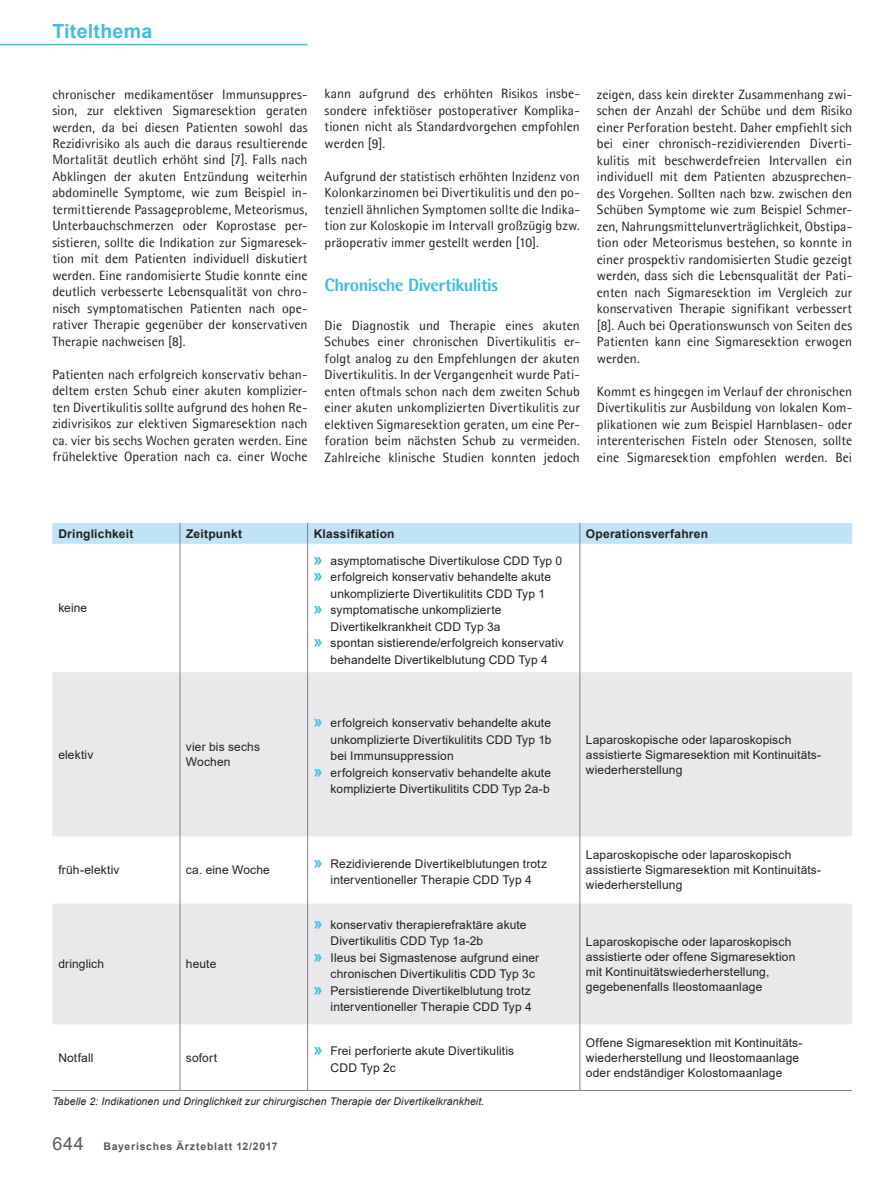
<style>
.page{position:relative;width:894px;height:1190px;background:#fff}
.page>*{position:absolute;margin:0;border:0;box-sizing:border-box;transform-origin:0 0}
.t1{font:700 19.5px "Arial";letter-spacing:.015em;color:#3ebde7}
.t2{font:800 18px "Agfa Rotis Semisans";letter-spacing:-.025em;color:#3ebde7}
.t3{font:13.5px/16.5px "Agfa Rotis Semisans";letter-spacing:.005em;color:#231f20;text-align:justify}
.t4{font:12px/15px "Arial";letter-spacing:.01em;color:#231f20}
.t5{font:700 12px "Arial";letter-spacing:.015em;color:#231f20}
.t6{font:italic 10.5px "Arial";letter-spacing:.01em;color:#231f20}
.t7{font:700 10.5px "Arial";letter-spacing:.07em;color:#58595b}
.s1{font-weight:700;font-size:16.5px;color:#3ebde7}
.s2{font-weight:400;font-size:18px}
</style>
<div class="page">
<hr style="left:0;top:44px;width:307px;height:1px;background:#3ebde7">
<svg style="left:52px;top:672px;width:800px;height:352px;fill:#e9e8ea"></svg>
<hr style="left:180px;top:544px;width:1px;height:128px;background:#807f83">
<hr style="left:307px;top:544px;width:1px;height:128px;background:#807f83">
<hr style="left:579px;top:544px;width:1px;height:128px;background:#807f83">
<hr style="left:180px;top:672px;width:1px;height:164px;background:#807f83">
<hr style="left:307px;top:672px;width:1px;height:164px;background:#807f83">
<hr style="left:579px;top:672px;width:1px;height:164px;background:#807f83">
<hr style="left:180px;top:836px;width:1px;height:68px;background:#807f83">
<hr style="left:307px;top:836px;width:1px;height:68px;background:#807f83">
<hr style="left:579px;top:836px;width:1px;height:68px;background:#807f83">
<hr style="left:180px;top:904px;width:1px;height:120px;background:#807f83">
<hr style="left:180px;top:1024px;width:1px;height:66px;background:#807f83">
<div style="left:52px;top:523px;width:800px;height:21px;background:#c0e3f5"></div>
<hr style="left:307px;top:904px;width:1px;height:120px;background:#807f83">
<hr style="left:307px;top:1024px;width:1px;height:66px;background:#807f83">
<hr style="left:579px;top:904px;width:1px;height:120px;background:#807f83">
<hr style="left:579px;top:1024px;width:1px;height:66px;background:#807f83">
<hr style="left:52px;top:1090px;width:800px;height:1px;background:#807f83">
<h1 class="t1" style="left:52px;top:20px;width:101px">Titelthema</h1>
<p class="t3" style="left:52px;top:86px;width:257px">chronischer medikamentöser Immunsuppres&shy;sion, zur elektiven Sigmaresektion geraten werden, da bei diesen Patienten sowohl das Rezidivrisiko als auch die daraus resultierende Mortalität deutlich erhöht sind [7]. Falls nach Abklingen der akuten Entzündung weiterhin abdominelle Symptome, wie zum Beispiel in&shy;termittierende Passageprobleme, Meteorismus, Unterbauchschmerzen oder Koprostase per&shy;sistieren, sollte die Indikation zur Sigmaresek&shy;tion mit dem Patienten individuell diskutiert werden. Eine randomisierte Studie konnte eine deutlich verbesserte Lebensqualität von chro&shy;nisch symptomatischen Patienten nach ope&shy;rativer Therapie gegenüber der konservativen Therapie nachweisen [8].</p>
<p class="t3" style="left:52px;top:366px;width:257px">Patienten nach erfolgreich konservativ behan&shy;deltem ersten Schub einer akuten komplizier&shy;ten Divertikulitis sollte aufgrund des hohen Re&shy;zidivrisikos zur elektiven Sigmaresektion nach ca. vier bis sechs Wochen geraten werden. Eine frühelektive Operation nach ca. einer Woche</p>
<p class="t3" style="left:324px;top:86px;width:257px">kann aufgrund des erhöhten Risikos insbe&shy;sondere infektiöser postoperativer Komplika&shy;tionen nicht als Standardvorgehen empfohlen werden [9].</p>
<p class="t3" style="left:324px;top:168px;width:257px">Aufgrund der statistisch erhöhten Inzidenz von Kolonkarzinomen bei Divertikulitis und den po&shy;tenziell ähnlichen Symptomen sollte die Indika&shy;tion zur Koloskopie im Intervall großzügig bzw. präoperativ immer gestellt werden [10].</p>
<h2 class="t2" style="left:324px;top:273px;width:175px">Chronische Divertikulitis</h2>
<p class="t3" style="left:324px;top:317px;width:257px">Die Diagnostik und Therapie eines akuten Schubes einer chronischen Divertikulitis er&shy;folgt analog zu den Empfehlungen der akuten Divertikulitis. In der Vergangenheit wurde Pati&shy;enten oftmals schon nach dem zweiten Schub einer akuten unkomplizierten Divertikulitis zur elektiven Sigmaresektion geraten, um eine Per&shy;foration beim nächsten Schub zu vermeiden.<br>Zahlreiche klinische Studien konnten jedoch</p>
<p class="t3" style="left:597px;top:86px;width:257px">zeigen, dass kein direkter Zusammenhang zwi&shy;schen der Anzahl der Schübe und dem Risiko einer Perforation besteht. Daher empfiehlt sich bei einer chronisch-rezidivierenden Diverti&shy;kulitis mit beschwerdefreien Intervallen ein individuell mit dem Patienten abzusprechen&shy;des Vorgehen. Sollten nach bzw. zwischen den Schüben Symptome wie zum Beispiel Schmer&shy;zen, Nahrungsmittelunverträglichkeit, Obstipa&shy;tion oder Meteorismus bestehen, so konnte in einer prospektiv randomisierten Studie gezeigt werden, dass sich die Lebensqualität der Pati&shy;enten nach Sigmaresektion im Vergleich zur konservativen Therapie signifikant verbessert [8]. Auch bei Operationswunsch von Seiten des Patienten kann eine Sigmaresektion erwogen werden.</p>
<p class="t3" style="left:597px;top:383px;width:257px">Kommt es hingegen im Verlauf der chronischen Divertikulitis zur Ausbildung von lokalen Kom&shy;plikationen wie zum Beispiel Harnblasen- oder interenterischen Fisteln oder Stenosen, sollte eine Sigmaresektion empfohlen werden. Bei</p>
<p class="t5" style="left:58px;top:527px;width:77px">Dringlichkeit</p>
<p class="t5" style="left:186px;top:527px;width:58px">Zeitpunkt</p>
<p class="t5" style="left:314px;top:527px;width:82px">Klassifikation</p>
<p class="t5" style="left:586px;top:527px;width:124px">Operationsverfahren</p>
<p class="t4" style="left:58px;top:601px;width:30px">keine</p>
<p class="t4" style="left:58px;top:747px;width:37px">elektiv</p>
<p class="t4" style="left:186px;top:740px;width:76px">vier bis sechs<br>Wochen</p>
<p class="t4" style="left:313px;top:553px;width:250px"><span class="s1">»</span> asymptomatische Divertikulose CDD Typ 0</p>
<p class="t4" style="left:313px;top:569px;width:239px"><span class="s1">»</span> erfolgreich konservativ behandelte akute</p>
<p class="t4" style="left:330px;top:586px;width:216px">unkomplizierte Divertikulitits CDD Typ 1</p>
<p class="t4" style="left:313px;top:602px;width:189px"><span class="s1">»</span> symptomatische unkomplizierte</p>
<p class="t4" style="left:330px;top:619px;width:171px">Divertikelkrankheit CDD Typ 3a</p>
<p class="t4" style="left:313px;top:635px;width:252px"><span class="s1">»</span> spontan sistierende/erfolgreich konservativ</p>
<p class="t4" style="left:330px;top:652px;width:219px">behandelte Divertikelblutung CDD Typ 4</p>
<p class="t4" style="left:313px;top:716px;width:239px"><span class="s1">»</span> erfolgreich konservativ behandelte akute</p>
<p class="t4" style="left:330px;top:732px;width:222px">unkomplizierte Divertikulitits CDD Typ 1b</p>
<p class="t4" style="left:330px;top:749px;width:125px">bei Immunsuppression</p>
<p class="t4" style="left:313px;top:765px;width:239px"><span class="s1">»</span> erfolgreich konservativ behandelte akute</p>
<p class="t4" style="left:330px;top:782px;width:221px">komplizierte Divertikulitits CDD Typ 2a-b</p>
<p class="t4" style="left:586px;top:732px;width:237px">Laparoskopische oder laparoskopisch assistierte Sigmaresektion mit Kontinuitäts&shy;wiederherstellung</p>
<p class="t4" style="left:58px;top:863px;width:63px">früh-elektiv</p>
<p class="t4" style="left:186px;top:863px;width:85px">ca. eine Woche</p>
<p class="t4" style="left:313px;top:855px;width:235px;line-height:16.5px;text-align:center"><span class="s1">»</span> Rezidivierende Divertikelblutungen trotz interventioneller Therapie CDD Typ 4</p>
<p class="t4" style="left:586px;top:848px;width:237px">Laparoskopische oder laparoskopisch assistierte Sigmaresektion mit Kontinuitäts&shy;wiederherstellung</p>
<p class="t4" style="left:58px;top:957px;width:47px">dringlich</p>
<p class="t4" style="left:186px;top:957px;width:32px">heute</p>
<p class="t4" style="left:313px;top:917px;width:214px"><span class="s1">»</span> konservativ therapierefraktäre akute</p>
<p class="t4" style="left:330px;top:934px;width:154px">Divertikulitis CDD Typ 1a-2b</p>
<p class="t4" style="left:313px;top:950px;width:227px"><span class="s1">»</span> Ileus bei Sigmastenose aufgrund einer</p>
<p class="t4" style="left:330px;top:967px;width:206px">chronischen Divertikulitis CDD Typ 3c</p>
<p class="t4" style="left:313px;top:983px;width:219px"><span class="s1">»</span> Persistierende Divertikelblutung trotz</p>
<p class="t4" style="left:330px;top:1000px;width:203px">interventioneller Therapie CDD Typ 4</p>
<p class="t4" style="left:586px;top:934px;width:211px">Laparoskopische oder laparoskopisch assistierte oder offene Sigmaresektion mit Kontinuitätswiederherstellung, gegebenenfalls Ileostomaanlage</p>
<p class="t4" style="left:58px;top:1050px;width:37px">Notfall</p>
<p class="t4" style="left:186px;top:1050px;width:33px">sofort</p>
<p class="t4" style="left:330px;top:1043px;width:185px;line-height:16.5px;text-indent:-17px"><span class="s1">»</span> Frei perforierte akute Divertikulitis<br>CDD Typ 2c</p>
<p class="t4" style="left:586px;top:1035px;width:218px">Offene Sigmaresektion mit Kontinuitäts&shy;wiederherstellung und Ileostomaanlage oder endständiger Kolostomaanlage</p>
<p class="t6" style="left:52px;top:1096px;width:433px">Tabelle 2: Indikationen und Dringlichkeit zur chirurgischen Therapie der Divertikelkrankheit.</p>
<p class="t7" style="left:52px;top:1140px;width:227px"><span class="s2">644</span> Bayerisches Ärzteblatt 12/2017</p>
</div>
